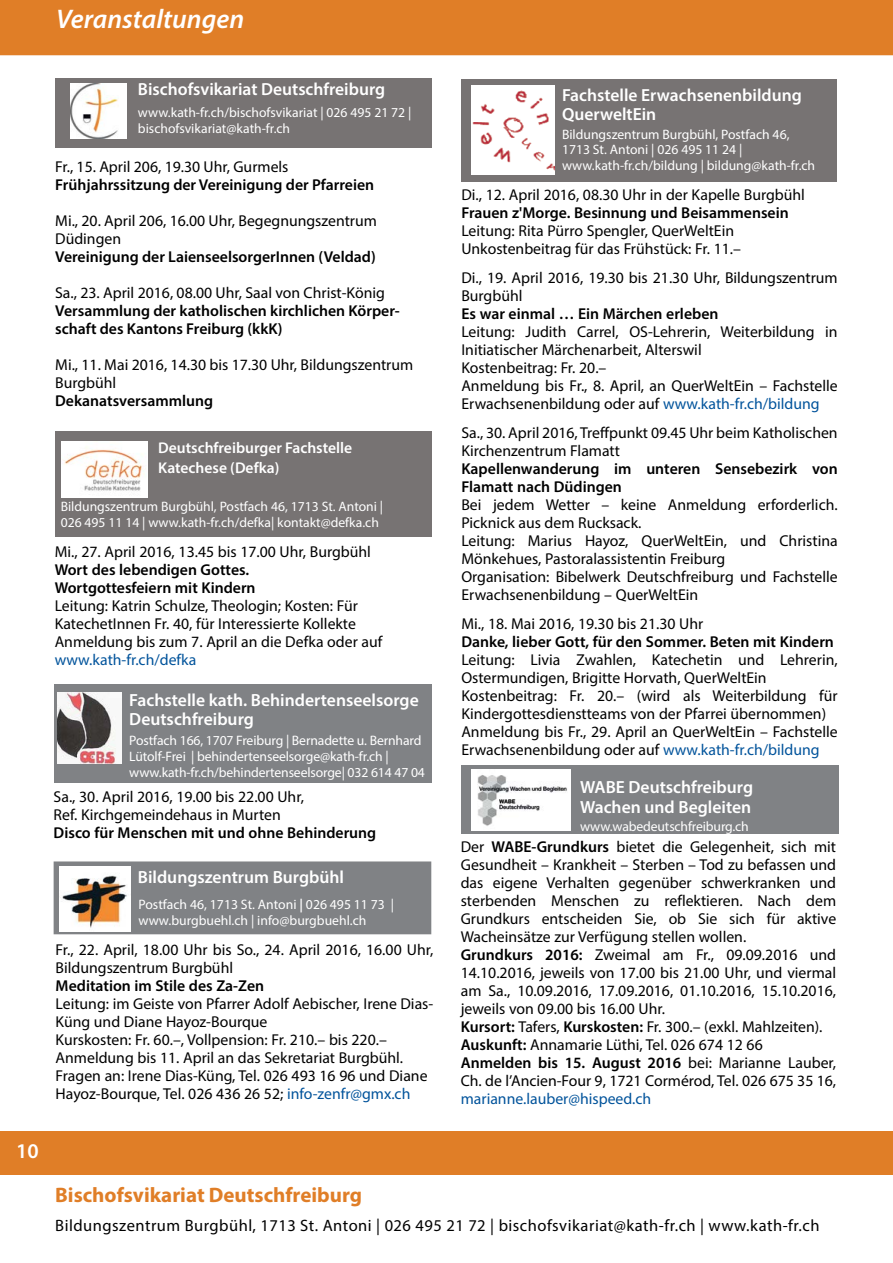
<style>
.page{position:relative;width:893px;height:1263px;background:#fff}
.page>*{position:absolute;margin:0;border:0;box-sizing:border-box;transform-origin:0 0}
.t1{font:italic 600 27px "Myriad Pro";color:#fff}
.t2{font:700 21px "Myriad Pro";color:#e07e27}
.t3{font:600 21px "Myriad Pro";color:#fff}
.t4{font:600 17.55px/19.5px "Myriad Pro";color:#fff}
.t5{font:16.5px "Myriad Pro";letter-spacing:.03em;color:#000}
.t6{font:15.75px/18px "Myriad Pro";color:#000}
.t7{font:600 15.75px/18px "Myriad Pro";color:#000}
.t8{font:15.75px "Myriad Pro";color:#00539b}
.t9{font:600 15.6px/19.5px "Myriad Pro";color:#fff}
.t10{font:13.65px/15.6px "Myriad Pro";color:#fff}
.s1{font-weight:600}
.s2{color:#00539b}
</style>
<div class="page">
<div style="left:0;top:1131px;width:893px;height:43px;background:#e07e27"></div>
<div style="left:0;top:0;width:893px;height:55px;background:#e07e27"></div>
<div style="left:55px;top:79px;width:377px;height:69px;background:#777373"></div>
<div style="left:55px;top:431px;width:377px;height:106px;background:#777373"></div>
<img style="left:62px;top:442px;width:85px;height:55px">
<img style="left:71px;top:84px;width:55px;height:55px">
<div style="left:461px;top:79px;width:376px;height:102px;background:#777373"></div>
<img style="left:471px;top:85px;width:84px;height:90px">
<div style="left:54px;top:861px;width:377px;height:73px;background:#808285;border:2px solid #808285"></div>
<img style="left:59px;top:866px;width:71px;height:65px">
<div style="left:54px;top:684px;width:377px;height:98px;background:#808285"></div>
<img style="left:57px;top:692px;width:65px;height:71px">
<div style="left:461px;top:765px;width:377px;height:69px;background:#808285"></div>
<img style="left:472px;top:769px;width:99px;height:61px">
<h1 class="t1" style="left:56px;top:2px;width:190px">Veranstaltungen</h1>
<h2 class="t3" style="left:16px;top:1138px;width:24px">10</h2>
<p class="t4" style="left:138px;top:79px;width:249px">Bischofsvikariat Deutschfreiburg</p>
<p class="t10" style="left:138px;top:105px;width:275px">www.kath-fr.ch/bischofsvikariat | 026 495 21 72 | bischofsvikariat@kath-fr.ch</p>
<p class="t6" style="left:55px;top:157px;width:235px">Fr., 15. April 206, 19.30 Uhr, Gurmels</p>
<p class="t7" style="left:55px;top:175px;width:321px">Frühjahrssitzung der Vereinigung der Pfarreien</p>
<p class="t6" style="left:55px;top:211px;width:323px">Mi., 20. April 206, 16.00 Uhr, Begegnungszentrum<br>Düdingen</p>
<p class="t7" style="left:55px;top:247px;width:322px">Vereinigung der LaienseelsorgerInnen (Veldad)</p>
<p class="t6" style="left:55px;top:283px;width:331px">Sa., 23. April 2016, 08.00 Uhr, Saal von Christ-König</p>
<p class="t7" style="left:55px;top:301px;width:346px">Versammlung der katholischen kirchlichen Körper&shy;schaft des Kantons Freiburg (kkK)</p>
<p class="t6" style="left:55px;top:355px;width:360px">Mi., 11. Mai 2016, 14.30 bis 17.30 Uhr, Bildungszentrum<br>Burgbühl</p>
<p class="t7" style="left:55px;top:391px;width:159px">Dekanatsversammlung</p>
<p class="t9" style="left:158px;top:438px;width:196px">Deutschfreiburger Fachstelle<br>Katechese (Defka)</p>
<p class="t10" style="left:61px;top:499px;width:324px">Bildungszentrum Burgbühl, Postfach 46, 1713 St. Antoni |<br>026 495 11 14 | www.kath-fr.ch/defka| kontakt@defka.ch</p>
<p class="t6" style="left:55px;top:543px;width:318px">Mi., 27. April 2016, 13.45 bis 17.00 Uhr, Burgbühl</p>
<p class="t7" style="left:55px;top:560px;width:202px">Wort des lebendigen Gottes.<br>Wortgottesfeiern mit Kindern</p>
<p class="t6" style="left:55px;top:597px;width:329px">Leitung: Katrin Schulze, Theologin; Kosten: Für<br>KatechetInnen Fr. 40, für Interessierte Kollekte<br>Anmeldung bis zum 7. April an die Defka oder auf</p>
<p class="t8" style="left:55px;top:650px;width:143px">www.kath-fr.ch/defka</p>
<p class="t4" style="left:129px;top:689px;width:291px">Fachstelle kath. Behindertenseelsorge<br>Deutschfreiburg</p>
<p class="t10" style="left:129px;top:733px;width:297px">Postfach 166, 1707 Freiburg | Bernadette u. Bernhard<br>Lütolf-Frei | behindertenseelsorge@kath-fr.ch | www.kath-fr.ch/behindertenseelsorge| 032 614 47 04</p>
<p class="t6" style="left:54px;top:787px;width:252px">Sa., 30. April 2016, 19.00 bis 22.00 Uhr,<br>Ref. Kirchgemeindehaus in Murten</p>
<p class="t7" style="left:54px;top:823px;width:324px">Disco für Menschen mit und ohne Behinderung</p>
<p class="t4" style="left:138px;top:867px;width:208px">Bildungszentrum Burgbühl</p>
<p class="t10" style="left:138px;top:896px;width:257px">Postfach 46, 1713 St. Antoni <span class="s1">|</span> 026 495 11 73 | www.burgbuehl.ch | info@burgbuehl.ch</p>
<p class="t6" style="left:56px;top:941px;width:379px">Fr., 22. April, 18.00 Uhr bis So., 24. April 2016, 16.00 Uhr,<br>Bildungszentrum Burgbühl</p>
<p class="t7" style="left:56px;top:976px;width:210px">Meditation im Stile des Za-Zen</p>
<p class="t6" style="left:56px;top:995px;width:379px">Leitung: im Geiste von Pfarrer Adolf Aebischer, Irene Dias-Küng und Diane Hayoz-Bourque<br>Kurskosten: Fr. 60.–, Vollpension: Fr. 210.– bis 220.– Anmeldung bis 11. April an das Sekretariat Burgbühl.<br>Fragen an: Irene Dias-Küng, Tel. 026 493 16 96 und Diane Hayoz-Bourque, Tel. 026 436 26 52; <span class="s2">info-zenfr@gmx.ch</span></p>
<p class="t4" style="left:562px;top:85px;width:241px">Fachstelle Erwachsenenbildung<br>QuerweltEin</p>
<p class="t10" style="left:562px;top:126px;width:255px">Bildungszentrum Burgbühl, Postfach 46,<br>1713 St. Antoni | 026 495 11 24 | www.kath-fr.ch/bildung | bildung@kath-fr.ch</p>
<p class="t6" style="left:461px;top:185px;width:345px">Di., 12. April 2016, 08.30 Uhr in der Kapelle Burgbühl</p>
<p class="t7" style="left:461px;top:203px;width:329px">Frauen z'Morge. Besinnung und Beisammensein</p>
<p class="t6" style="left:461px;top:221px;width:281px">Leitung: Rita Pürro Spengler, QuerWeltEin<br>Unkostenbeitrag für das Frühstück: Fr. 11.–</p>
<p class="t6" style="left:461px;top:268px;width:378px">Di., 19. April 2016, 19.30 bis 21.30 Uhr, Bildungszentrum<br>Burgbühl</p>
<p class="t7" style="left:461px;top:304px;width:259px">Es war einmal … Ein Märchen erleben</p>
<p class="t6" style="left:461px;top:322px;width:378px">Leitung: Judith Carrel, OS-Lehrerin, Weiterbildung in Initiatischer Märchenarbeit, Alterswil<br>Kostenbeitrag: Fr. 20.–<br>Anmeldung bis Fr., 8. April, an QuerWeltEin – Fachstelle Erwachsenenbildung oder auf <span class="s2">www.kath-fr.ch/bildung</span></p>
<p class="t6" style="left:461px;top:423px;width:378px">Sa., 30. April 2016, Treffpunkt 09.45 Uhr beim Katholischen<br>Kirchenzentrum Flamatt</p>
<p class="t7" style="left:461px;top:459px;width:378px">Kapellenwanderung im unteren Sensebezirk von<br>Flamatt nach Düdingen</p>
<p class="t6" style="left:461px;top:495px;width:378px">Bei jedem Wetter – keine Anmeldung erforderlich.<br>Picknick aus dem Rucksack.<br>Leitung: Marius Hayoz, QuerWeltEin, und Christina Mönkehues, Pastoralassistentin Freiburg<br>Organisation: Bibelwerk Deutschfreiburg und Fachstelle Erwachsenenbildung – QuerWeltEin</p>
<p class="t6" style="left:461px;top:614px;width:243px">Mi., 18. Mai 2016, 19.30 bis 21.30 Uhr</p>
<p class="t7" style="left:461px;top:632px;width:374px">Danke, lieber Gott, für den Sommer. Beten mit Kindern</p>
<p class="t6" style="left:461px;top:650px;width:378px">Leitung: Livia Zwahlen, Katechetin und Lehrerin, Ostermundigen, Brigitte Horvath, QuerWeltEin Kostenbeitrag: Fr. 20.– (wird als Weiterbildung für Kindergottesdienstteams von der Pfarrei übernommen)<br>Anmeldung bis Fr., 29. April an QuerWeltEin – Fachstelle Erwachsenenbildung oder auf <span class="s2">www.kath-fr.ch/bildung</span></p>
<p class="t4" style="left:580px;top:777px;width:174px">WABE Deutschfreiburg<br>Wachen und Begleiten</p>
<p class="t10" style="left:580px;top:818px;width:170px">www.wabedeutschfreiburg.ch</p>
<p class="t6" style="left:461px;top:837px;width:377px">Der <span class="s1">WABE-Grundkurs</span> bietet die Gelegenheit, sich mit Gesundheit – Krankheit – Sterben – Tod zu befassen und das eigene Verhalten gegenüber schwerkranken und sterbenden Menschen zu reflektieren. Nach dem Grundkurs entscheiden Sie, ob Sie sich für aktive Wacheinsätze zur Verfügung stellen wollen.<br><span class="s1">Grundkurs 2016:</span> Zweimal am Fr., 09.09.2016 und 14.10.2016, jeweils von 17.00 bis 21.00 Uhr, und viermal am Sa., 10.09.2016, 17.09.2016, 01.10.2016, 15.10.2016, jeweils von 09.00 bis 16.00 Uhr.<br><span class="s1">Kursort:</span> Tafers, <span class="s1">Kurskosten:</span> Fr. 300.– (exkl. Mahlzeiten).<br><span class="s1">Auskunft:</span> Annamarie Lüthi, Tel. 026 674 12 66<br><span class="s1">Anmelden bis 15. August 2016</span> bei: Marianne Lauber, Ch. de l’Ancien-Four 9, 1721 Cormérod, Tel. 026 675 35 16,</p>
<p class="t8" style="left:461px;top:1089px;width:192px">marianne.lauber@hispeed.ch</p>
<h2 class="t2" style="left:55px;top:1181px;width:308px">Bischofsvikariat Deutschfreiburg</h2>
<p class="t5" style="left:55px;top:1215px;width:766px">Bildungszentrum Burgbühl, 1713 St. Antoni | 026 495 21 72 | bischofsvikariat@kath-fr.ch | www.kath-fr.ch</p>
</div>
